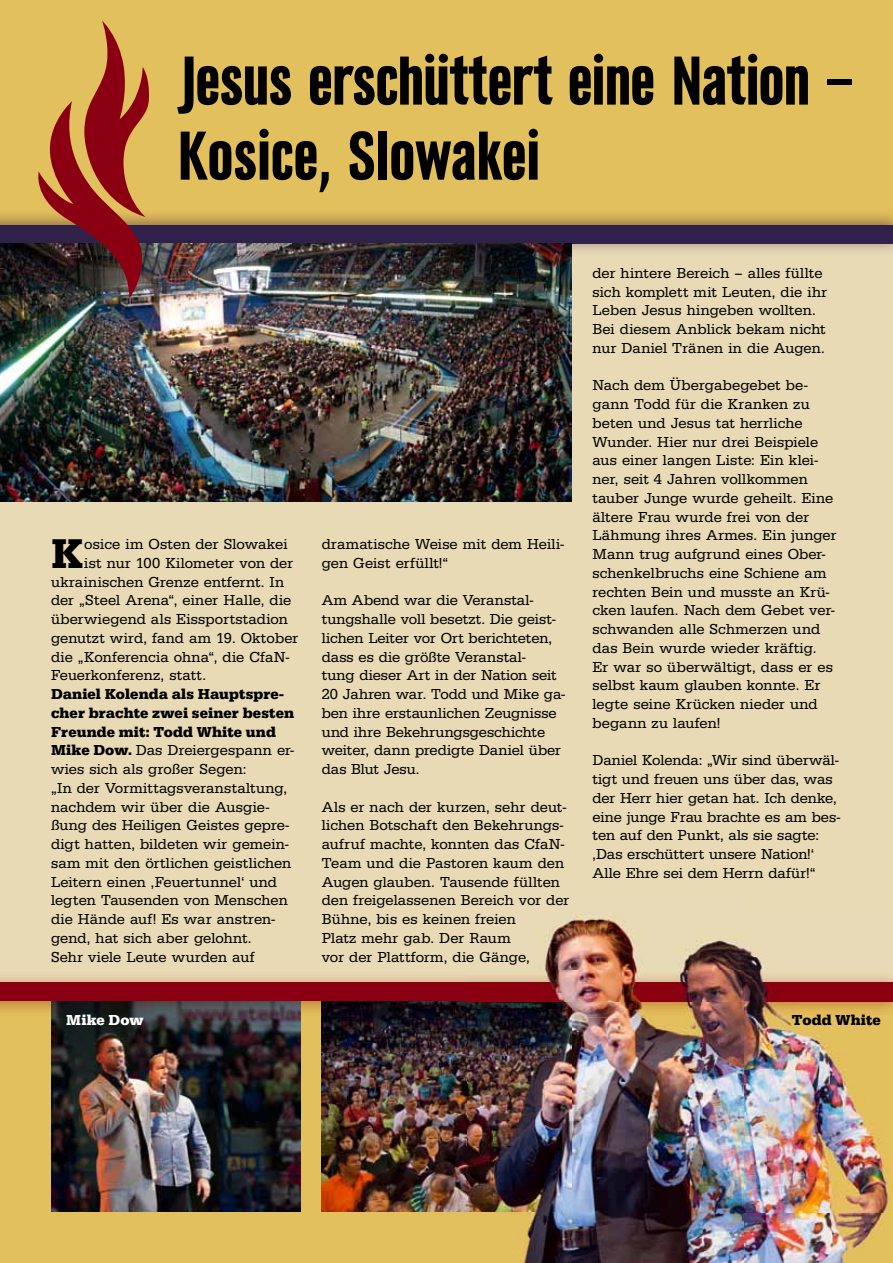
<style>
.page{position:relative;width:893px;height:1263px;background:#fff}
.page>*{position:absolute;margin:0;border:0;box-sizing:border-box;transform-origin:0 0}
.t1{font:72px/75px "URW Grotesk TOT Bol Con";letter-spacing:-.015em;color:#000}
.t2{font:700 43.05px "URW Egyptienne TOT";color:#000}
.t3{font:15px/18.8px "URW Egyptienne TOT";color:#000}
.t4{font:700 15px "URW Egyptienne TOT";letter-spacing:.01em;color:#000}
.t5{font:700 15px "URW Egyptienne TOT";letter-spacing:.01em;color:#fff}
.s1{font-weight:700}
</style>
<div class="page">
<div style="left:0;top:990px;width:893px;height:273px;background:#e2c05d"></div>
<img style="left:322px;top:1018px;width:146px;height:194px">
<img style="left:51px;top:1018px;width:249px;height:193px">
<div style="left:0;top:238px;width:893px;height:747px;background:#e7dab5"></div>
<img style="left:0;top:1001px;width:468px;height:17px">
<img style="left:0;top:971px;width:609px;height:12px">
<div style="left:0;top:983px;width:893px;height:18px;background:#8a0012"></div>
<div style="left:0;top:0;width:893px;height:235px;background:#e2c05d"></div>
<img style="left:0;top:215px;width:893px;height:41px">
<div style="left:0;top:225px;width:893px;height:19px;background:#30214a"></div>
<img style="left:0;top:244px;width:571px;height:257px">
<svg style="left:33px;top:21px;width:117px;height:277px"></svg>
<img style="left:468px;top:983px;width:141px;height:280px">
<img style="left:545px;top:914px;width:64px;height:57px">
<img style="left:609px;top:914px;width:284px;height:349px">
<h1 class="t1" style="left:181px;top:45px;width:675px">Jesus erschüttert eine Nation –<br>Kosice, Slowakei</h1>
<h2 class="t2" style="left:51px;top:528px;width:34px">K</h2>
<p class="t3" style="left:84px;top:535px;width:205px">osice im Osten der Slowakei</p>
<p class="t3" style="left:84px;top:554px;width:210px">ist nur 100 Kilometer von der</p>
<p class="t3" style="left:51px;top:573px;width:235px">ukrainischen Grenze entfernt. In</p>
<p class="t3" style="left:51px;top:591px;width:242px">der „Steel Arena“, einer Halle, die</p>
<p class="t3" style="left:51px;top:610px;width:238px">überwiegend als Eissportstadion</p>
<p class="t3" style="left:51px;top:629px;width:249px">genutzt wird, fand am 19. Oktober</p>
<p class="t3" style="left:51px;top:648px;width:240px">die „Konferencia ohna“, die CfaN-</p>
<p class="t3" style="left:51px;top:666px;width:157px">Feuerkonferenz, statt.</p>
<p class="t3" style="left:51px;top:685px;width:245px"><span class="s1">Daniel Kolenda als Hauptspre&shy;cher brachte zwei seiner besten<br>Freunde mit: Todd White und<br>Mike Dow.</span> Das Dreiergespann er&shy;wies sich als großer Segen:<br>„In der Vormittagsveranstaltung, nachdem wir über die Ausgie&shy;ßung des Heiligen Geistes gepre&shy;digt hatten, bildeten wir gemein&shy;sam mit den örtlichen geistlichen<br>Leitern einen ‚Feuertunnel‘ und legten Tausenden von Menschen die Hände auf! Es war anstren&shy;gend, hat sich aber gelohnt.<br>Sehr viele Leute wurden auf</p>
<p class="t3" style="left:322px;top:535px;width:244px">dramatische Weise mit dem Heili&shy;gen Geist erfüllt!“</p>
<p class="t3" style="left:322px;top:591px;width:245px">Am Abend war die Veranstal&shy;tungshalle voll besetzt. Die geist&shy;lichen Leiter vor Ort berichteten, dass es die größte Veranstal-<br>tung dieser Art in der Nation seit<br>20 Jahren war. Todd und Mike ga&shy;ben ihre erstaunlichen Zeugnisse und ihre Bekehrungsgeschichte weiter, dann predigte Daniel über das Blut Jesu.</p>
<p class="t3" style="left:322px;top:798px;width:249px">Als er nach der kurzen, sehr deut&shy;lichen Botschaft den Bekehrungs&shy;aufruf machte, konnten das CfaN-<br>Team und die Pastoren kaum den<br>Augen glauben. Tausende füllten den freigelassenen Bereich vor der<br>Bühne, bis es keinen freien<br>Platz mehr gab. Der Raum<br>vor der Plattform, die Gänge,</p>
<p class="t3" style="left:592px;top:264px;width:236px">der hintere Bereich – alles füllte sich komplett mit Leuten, die ihr<br>Leben Jesus hingeben wollten.<br>Bei diesem Anblick bekam nicht nur Daniel Tränen in die Augen.</p>
<p class="t3" style="left:592px;top:376px;width:246px">Nach dem Übergabegebet be&shy;gann Todd für die Kranken zu beten und Jesus tat herrliche<br>Wunder. Hier nur drei Beispiele aus einer langen Liste: Ein klei&shy;ner, seit 4 Jahren vollkommen tauber Junge wurde geheilt. Eine ältere Frau wurde frei von der<br>Lähmung ihres Armes. Ein junger<br>Mann trug aufgrund eines Ober&shy;schenkelbruchs eine Schiene am rechten Bein und musste an Krü&shy;cken laufen. Nach dem Gebet ver&shy;schwanden alle Schmerzen und das Bein wurde wieder kräftig.<br>Er war so überwältigt, dass er es selbst kaum glauben konnte. Er legte seine Krücken nieder und begann zu laufen!</p>
<p class="t3" style="left:592px;top:751px;width:249px">Daniel Kolenda: „Wir sind überwäl&shy;tigt und freuen uns über das, was der Herr hier getan hat. Ich denke, eine junge Frau brachte es am bes&shy;ten auf den Punkt, als sie sagte: ‚Das erschüttert unsere Nation!‘ Alle Ehre sei dem Herrn dafür!“</p>
<p class="t5" style="left:66px;top:1011px;width:79px">Mike Dow</p>
<p class="t4" style="left:792px;top:1011px;width:90px">Todd White</p>
</div>
